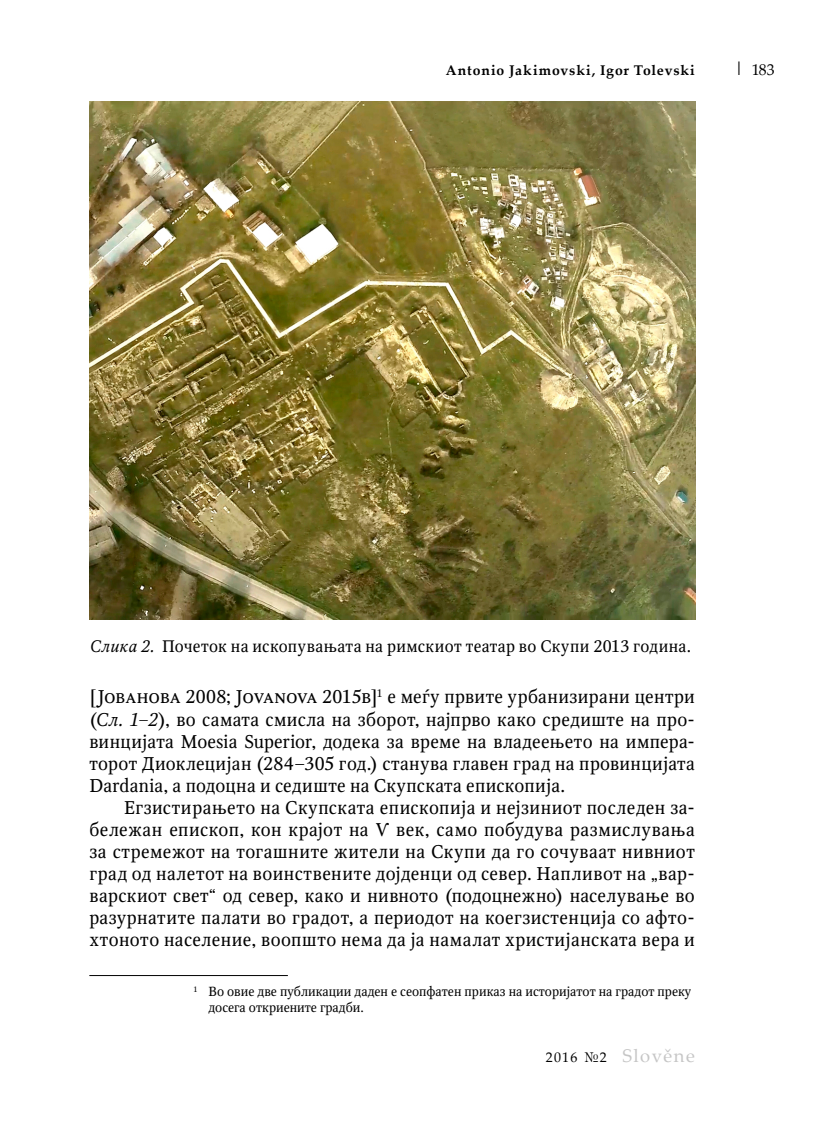
<style>
.page{position:relative;width:819px;height:1141px;background:#fff}
.page>*{position:absolute;margin:0;border:0;box-sizing:border-box;transform-origin:0 0}
.t1{font:18.38px/22.1px "Octava";letter-spacing:.02em;color:#000;text-align:justify}
.t2{font:18.38px "Palatino Linotype";letter-spacing:.08em;color:#c6c6c6}
.t3{font:16.62px "Octava";letter-spacing:.02em;color:#000}
.t4{font:15.75px "Palatino Linotype";color:#000}
.t5{font:700 14px "Palatino Linotype";letter-spacing:.06em;color:#000}
.t6{font:13.12px/15.8px "Octava";color:#000}
.s1{font-size:18.38px}
.s2{font-style:italic}
.s3{font-size:14px;color:#000}
</style>
<div class="page">
<hr style="left:89px;top:975px;width:199px;height:1px;background:#000">
<img style="left:89px;top:101px;width:607px;height:518px">
<p class="t5" style="left:445px;top:60px;width:251px">Antonio Jakimovski, Igor Tolevski</p>
<p class="t4" style="left:734px;top:58px;width:42px"><span class="s1">|</span> 183</p>
<p class="t3" style="left:90px;top:636px;width:603px"><span class="s2">Слика 2.</span> Почеток на ископувањата на римскиот театар во Скупи 2013 година.</p>
<p class="t1" style="left:89px;top:686px;width:607px">[Јованова 2008; Jovanova 2015b]<sup>1</sup> е меѓу првите урбанизирани центри (<span class="s2">Сл. 1–2</span>), во самата смисла на зборот, најпрво како средиште на про&shy;винцијата Moesia Superior, додека за време на владеењето на импера&shy;торот Диоклецијан (284–305 год.) станува главен град на провинцијата Dardania, а подоцна и седиште на Скупската епископија.</p>
<p class="t1" style="left:89px;top:796px;width:607px;text-indent:35px">Егзистирањето на Скупската епископија и нејзиниот последен за&shy;бележан епископ, кон крајот на Ѵ век, само побудува размислувања за стремежот на тогашните жители на Скупи да го сочуваат нивниот град од налетот на воинствените дојденци од север. Напливот на „вар&shy;варскиот свет“ од север, како и нивното (подоцнежно) населување во разурнатите палати во градот, а периодот на коегзистенција со афто&shy;хтоното население, воопшто нема да ја намалат христијанската вера и</p>
<p class="t6" style="left:208px;top:984px;width:484px;text-indent:-15px"><sup>1</sup> Во овие две публикации даден е сеопфатен приказ на историјатот на градот преку досега откриените градби.</p>
<p class="t2" style="left:546px;top:1042px;width:150px"><span class="s3">2016 №2</span> Slověne</p>
</div>
